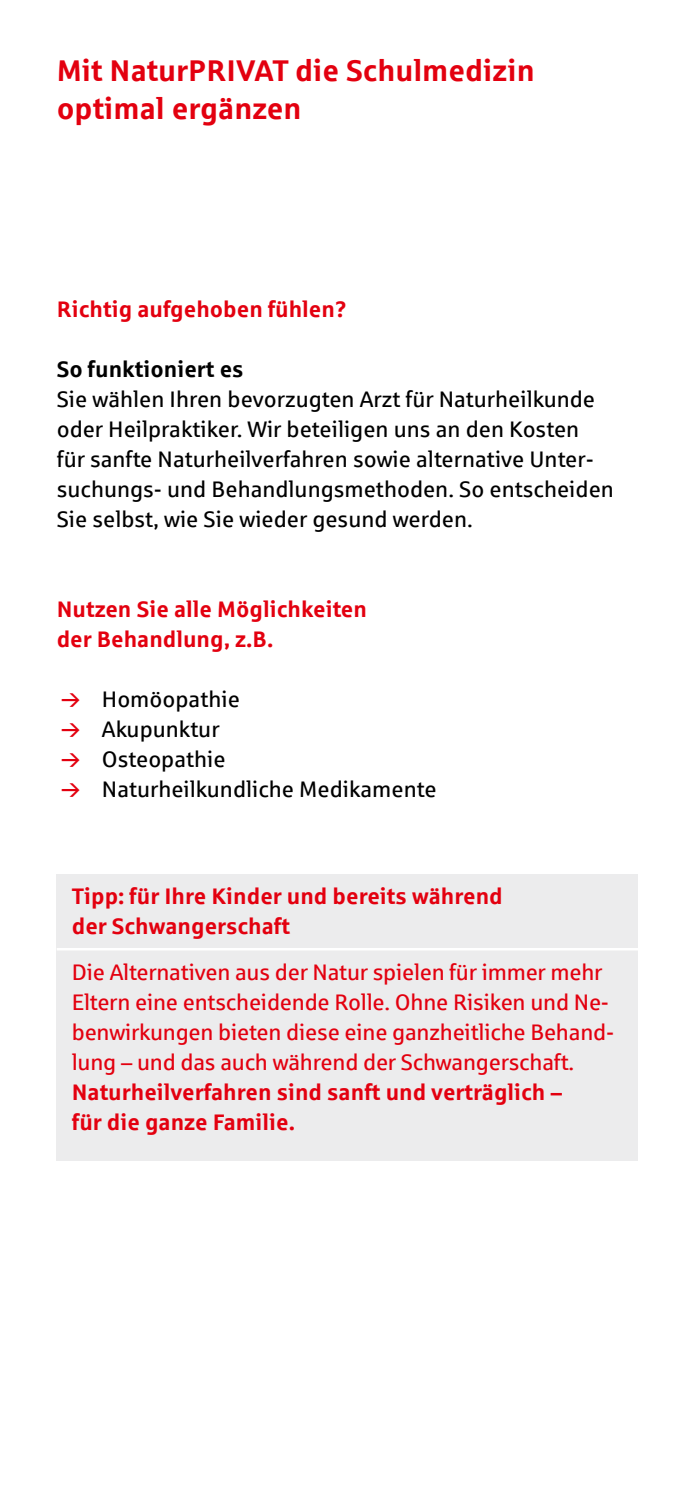
<style>
.page{position:relative;width:695px;height:1489px;background:#fff}
.page>*{position:absolute;margin:0;border:0;box-sizing:border-box;transform-origin:0 0}
.t1{font:700 30px/37.5px "Sparkasse Rg";color:#e3000f}
.t2{font:22.5px/30px "Sparkasse Rg";color:#000}
.t3{font:700 22.5px/30px "Sparkasse Rg";color:#e3000f}
.t4{font:22.5px/30px "Sparkasse Rg";letter-spacing:-.01em;color:#e3000f}
.t5{font:700 22.5px "Sparkasse Rg";color:#000}
</style>
<div class="page">
<div style="left:57px;top:873px;width:581px;height:287px;background:#ececed"></div>
<hr style="left:57px;top:947px;width:581px;height:3px;background:#fff">
<h1 class="t1" style="left:57px;top:51px;width:479px">Mit NaturPRIVAT die Schulmedizin optimal ergänzen</h1>
<p class="t3" style="left:57px;top:293px;width:291px">Richtig aufgehoben fühlen?</p>
<p class="t5" style="left:57px;top:355px;width:188px">So funktioniert es</p>
<p class="t2" style="left:57px;top:383px;width:558px">Sie wählen Ihren bevorzugten Arzt für Naturheilkunde oder Heilpraktiker. Wir beteiligen uns an den Kosten<br>für sanfte Naturheilverfahren sowie alternative Unter&shy;suchungs- und Behandlungsmethoden. So entscheiden Sie selbst, wie Sie wieder gesund werden.</p>
<p class="t3" style="left:57px;top:593px;width:312px">Nutzen Sie alle Möglichkeiten der Behandlung, z.B.</p>
<p class="t2" style="left:102px;top:684px;width:336px">Homöopathie<br>Akupunktur<br>Osteopathie<br>Naturheilkundliche Medikamente</p>
<p class="t3" style="left:72px;top:880px;width:432px">Tipp: für Ihre Kinder und bereits während der Schwangerschaft</p>
<p class="t4" style="left:72px;top:956px;width:543px">Die Alternativen aus der Natur spielen für immer mehr Eltern eine entscheidende Rolle. Ohne Risiken und Ne&shy;benwirkungen bieten diese eine ganzheitliche Behand&shy;lung – und das auch während der Schwangerschaft.</p>
<p class="t3" style="left:72px;top:1076px;width:491px">Naturheilverfahren sind sanft und verträglich – für die ganze Familie.</p>
</div>
